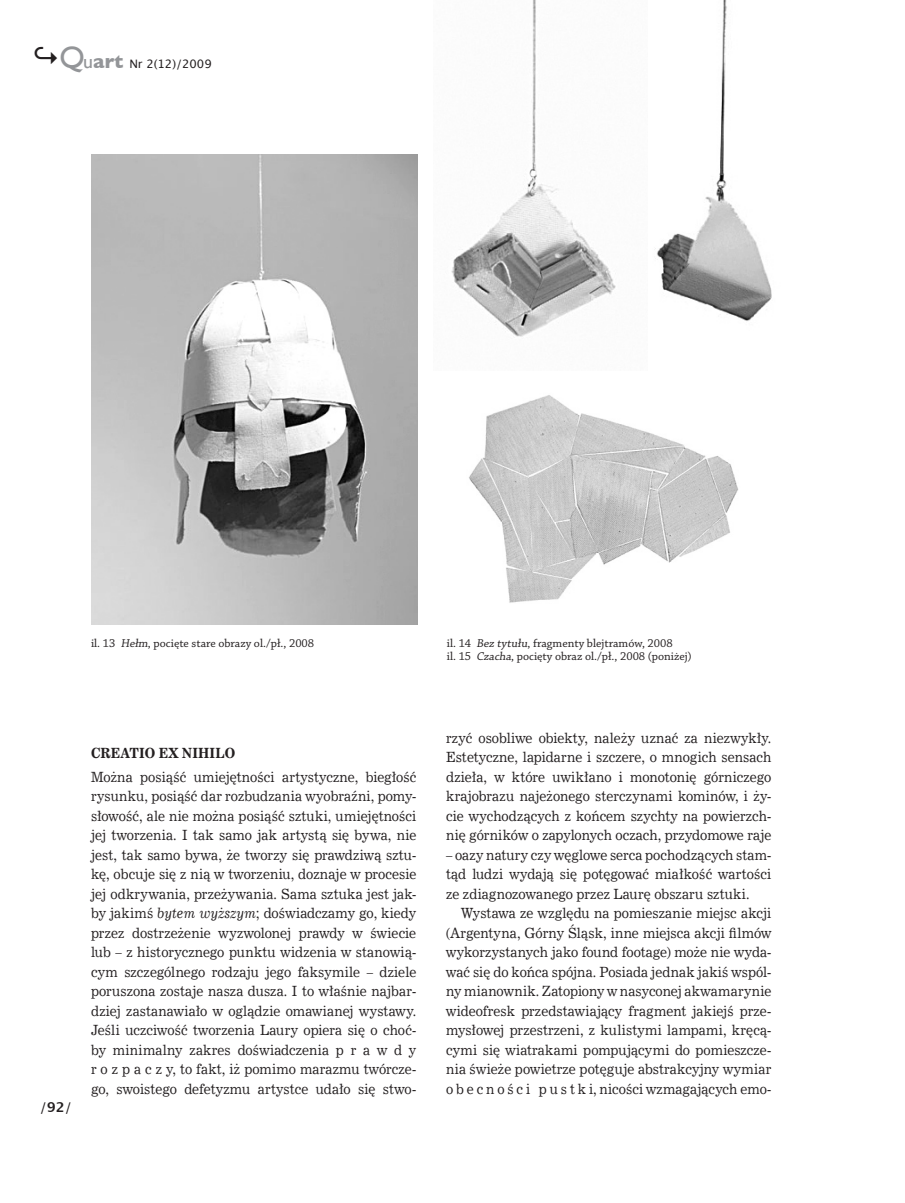
<style>
.page{position:relative;width:905px;height:1203px;background:#fff}
.page>*{position:absolute;margin:0;border:0;box-sizing:border-box;transform-origin:0 0}
.t1{font:14.1px/19.5px "News 702 EU";letter-spacing:.005em;color:#231f20;text-align:justify;scale:.9 1}
.t2{font:13.5px "Lucida Grande";color:#231f20}
.t3{font:12px/13.5px "Chaparral Pro";color:#231f20}
.t4{font:11.7px "Lucida Grande";color:#231f20}
.s1{font-weight:700;font-size:27px}
.s2{font-family:"Gill Sans";font-size:30.9px;color:#939598}
.s3{font-family:"Gill Sans";font-size:19.8px;color:#939598}
.s4{font-family:"Gill Sans";font-weight:700;font-size:19.8px;color:#939598}
.s5{font-weight:700}
.s6{font-style:italic}
</style>
<div class="page">
<img style="left:655px;top:0;width:117px;height:321px">
<img style="left:91px;top:155px;width:326px;height:469px">
<img style="left:469px;top:395px;width:269px;height:208px">
<img style="left:451px;top:0;width:165px;height:337px">
<p class="t4" style="left:32px;top:57px;width:181px"><span class="s1">↪</span><span class="s2">Q</span><span class="s3">u</span><span class="s4">art</span> Nr 2(12)/2009</p>
<p class="t3" style="left:91px;top:636px;width:225px">il. 13 Hełm, pocięte stare obrazy ol./pł., 2008</p>
<p class="t3" style="left:447px;top:636px;width:246px">il. 14 Bez tytułu, fragmenty blejtramów, 2008<br>il. 15 Czacha, pocięty obraz ol./pł., 2008 (poniżej)</p>
<p class="t2" style="left:40px;top:1099px;width:33px">/<span class="s5">92</span>/</p>
<p class="t1" style="left:91px;top:741px;width:363px;line-height:24px"><span class="s5">CREATIO EX NIHILO<br></span>Można posiąść umiejętności artystyczne, biegłość</p>
<p class="t1" style="left:91px;top:787px;width:363px">rysunku, posiąść dar rozbudzania wyobraźni, pomy&shy;słowość, ale nie można posiąść sztuki, umiejętności jej tworzenia. I tak samo jak artystą się bywa, nie jest, tak samo bywa, że tworzy się prawdziwą sztu&shy;kę, obcuje się z nią w tworzeniu, doznaje w procesie jej odkrywania, przeżywania. Sama sztuka jest jak&shy;by jakimś <span class="s6">bytem wyższym</span>; doświadczamy go, kiedy przez dostrzeżenie wyzwolonej prawdy w świecie lub – z historycznego punktu widzenia w stanowią&shy;cym szczególnego rodzaju jego faksymile – dziele poruszona zostaje nasza dusza. I to właśnie najbar&shy;dziej zastanawiało w oglądzie omawianej wystawy.<br>Jeśli uczciwość tworzenia Laury opiera się o choć&shy;by minimalny zakres doświadczenia p r a w d y r o z p a c z y, to fakt, iż pomimo marazmu twórcze&shy;go, swoistego defetyzmu artystce udało się stwo-</p>
<p class="t1" style="left:446px;top:728px;width:363px">rzyć osobliwe obiekty, należy uznać za niezwykły.<br>Estetyczne, lapidarne i szczere, o mnogich sensach dzieła, w które uwikłano i monotonię górniczego krajobrazu najeżonego sterczynami kominów, i ży&shy;cie wychodzących z końcem szychty na powierzch&shy;nię górników o zapylonych oczach, przydomowe raje</p>
<p class="t1" style="left:446px;top:845px;width:363px">– oazy natury czy węglowe serca pochodzących stam-</p>
<p class="t1" style="left:446px;top:865px;width:363px">tąd ludzi wydają się potęgować miałkość wartości</p>
<p class="t1" style="left:446px;top:884px;width:339px">ze zdiagnozowanego przez Laurę obszaru sztuki.</p>
<p class="t1" style="left:461px;top:904px;width:346px">Wystawa ze względu na pomieszanie miejsc akcji</p>
<p class="t1" style="left:446px;top:923px;width:363px">(Argentyna, Górny Śląsk, inne miejsca akcji filmów</p>
<p class="t1" style="left:446px;top:943px;width:363px">wykorzystanych jako found footage) może nie wyda-</p>
<p class="t1" style="left:446px;top:962px;width:363px">wać się do końca spójna. Posiada jednak jakiś wspól-</p>
<p class="t1" style="left:446px;top:982px;width:363px">ny mianownik. Zatopiony w nasyconej akwamarynie</p>
<p class="t1" style="left:446px;top:1001px;width:363px">wideofresk przedstawiający fragment jakiejś prze-</p>
<p class="t1" style="left:446px;top:1021px;width:363px">mysłowej przestrzeni, z kulistymi lampami, kręcą-</p>
<p class="t1" style="left:446px;top:1040px;width:363px">cymi się wiatrakami pompującymi do pomieszcze-</p>
<p class="t1" style="left:446px;top:1060px;width:363px">nia świeże powietrze potęguje abstrakcyjny wymiar</p>
<p class="t1" style="left:446px;top:1079px;width:363px">o b e c n o ś c i p u s t k i, nicości wzmagających emo-</p>
</div>
